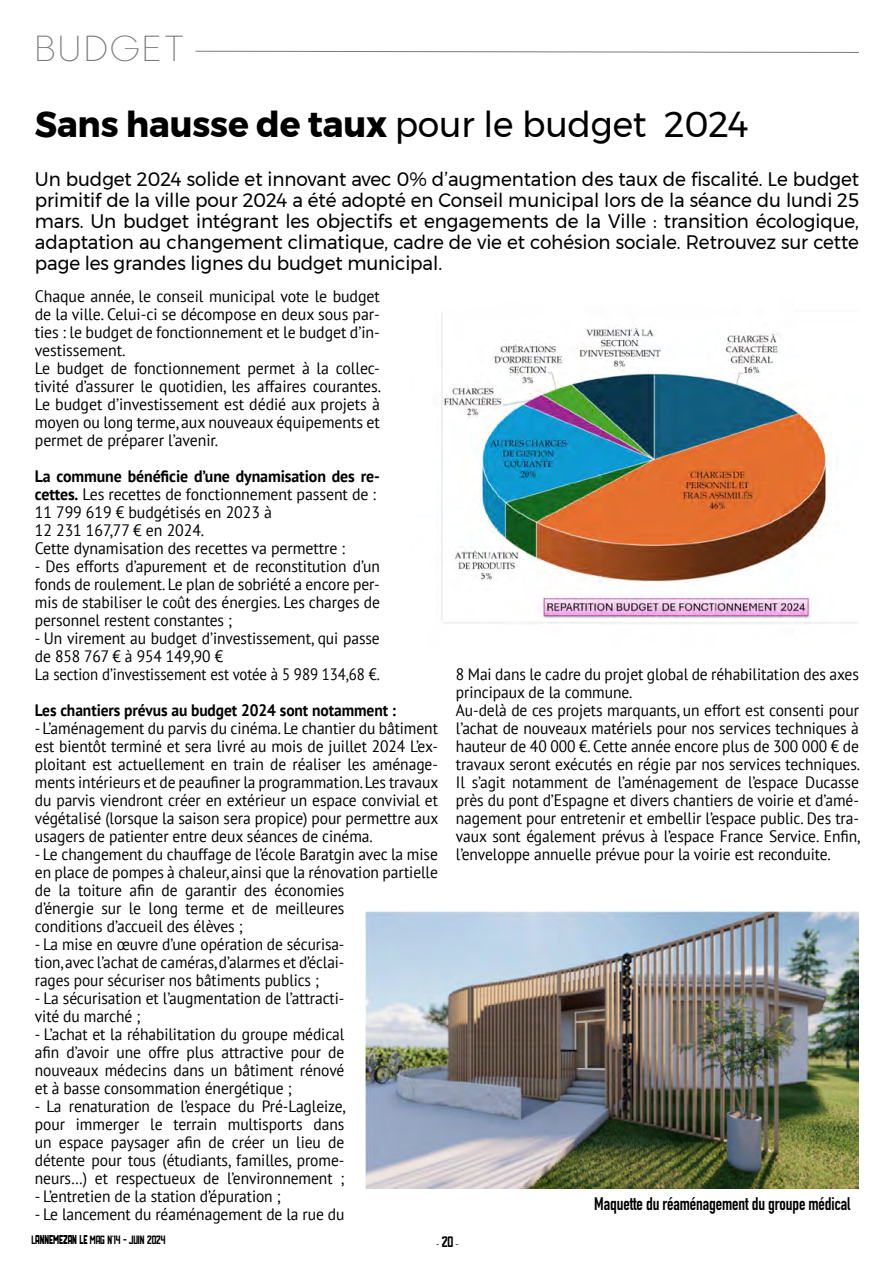
<style>
.page{position:relative;width:893px;height:1263px;background:#fff}
.page>*{position:absolute;margin:0;border:0;box-sizing:border-box;transform-origin:0 0}
.t1{font:700 36px "Gontserrat";letter-spacing:-.005em;color:#000;scale:.96 1}
.t2{font:100 36px "Morn";letter-spacing:.025em;color:#797979;scale:1.04 1}
.t3{font:19.5px/21px "Gontserrat";letter-spacing:-.005em;color:#000;text-align:justify;scale:.94 1}
.t4{font:700 18px "DIN Condensed";letter-spacing:-.005em;color:#000;scale:.96 1}
.t5{font:16.5px/18px "PT Sans";letter-spacing:-.005em;color:#000;text-align:justify;scale:.94 1}
.t6{font:16.5px/18px "PT Sans";letter-spacing:-.005em;color:#000;scale:.96 1}
.t7{font:16.5px/18px "PT Sans";letter-spacing:-.005em;color:#000;text-align:justify;scale:.93 1}
.t8{font:700 16.5px "PT Sans";letter-spacing:-.005em;color:#000;scale:.94 1}
.t9{font:12px "Hal Hal";letter-spacing:-.01em;color:#000;scale:.96 1}
.t10{font:9.75px "Avenir";color:#000;scale:.96 1}
.s1{font-weight:400}
.s2{font-weight:700}
.s3{font-family:"Hal Hal";font-size:15px}
</style>
<div class="page">
<svg style="left:195px;top:51px;width:664px;height:2px"></svg>
<img style="left:441px;top:313px;width:418px;height:311px">
<img style="left:366px;top:912px;width:493px;height:277px">
<h1 class="t2" style="left:34px;top:27px;width:144px">BUDGET</h1>
<h1 class="t1" style="left:35px;top:95px;width:745px">Sans hausse de taux <span class="s1">pour le budget 2024</span></h1>
<p class="t3" style="left:35px;top:168px;width:878px">Un budget 2024 solide et innovant avec 0% d’augmentation des taux de fiscalité. Le budget primitif de la ville pour 2024 a été adopté en Conseil municipal lors de la séance du lundi 25 mars. Un budget intégrant les objectifs et engagements de la Ville : transition écologique, adaptation au changement climatique, cadre de vie et cohésion sociale. Retrouvez sur cette page les grandes lignes du budget municipal.</p>
<p class="t6" style="left:35px;top:287px;width:362px">Chaque année, le conseil municipal vote le budget de la ville. Celui-ci se décompose en deux sous par&shy;ties : le budget de fonctionnement et le budget d’in&shy;vestissement.<br>Le budget de fonctionnement permet à la collec&shy;tivité d’assurer le quotidien, les affaires courantes.<br>Le budget d’investissement est dédié aux projets à moyen ou long terme, aux nouveaux équipements et permet de préparer l’avenir.</p>
<p class="t6" style="left:35px;top:467px;width:361px"><span class="s2">La commune bénéficie d’une dynamisation des re&shy;cettes.</span> Les recettes de fonctionnement passent de :<br>11 799 619 € budgétisés en 2023 à<br>12 231 167,77 € en 2024.<br>Cette dynamisation des recettes va permettre :</p>
<p class="t5" style="left:35px;top:557px;width:369px">- Des efforts d’apurement et de reconstitution d’un fonds de roulement. Le plan de sobriété a encore per&shy;mis de stabiliser le coût des énergies. Les charges de personnel restent constantes ;</p>
<p class="t5" style="left:35px;top:629px;width:369px;text-align:left">- Un virement au budget d’investissement, qui passe de 858 767 € à 954 149,90 €<br>La section d’investissement est votée à 5 989 134,68 €.</p>
<p class="t8" style="left:35px;top:699px;width:386px">Les chantiers prévus au budget 2024 sont notamment :</p>
<p class="t5" style="left:35px;top:719px;width:431px">- L’aménagement du parvis du cinéma. Le chantier du bâtiment est bientôt terminé et sera livré au mois de juillet 2024 L’ex&shy;ploitant est actuellement en train de réaliser les aménage&shy;ments intérieurs et de peaufiner la programmation. Les travaux du parvis viendront créer en extérieur un espace convivial et végétalisé (lorsque la saison sera propice) pour permettre aux usagers de patienter entre deux séances de cinéma.</p>
<p class="t5" style="left:35px;top:845px;width:430px;text-align:left">- Le changement du chauffage de l’école Baratgin avec la mise en place de pompes à chaleur, ainsi que la rénovation partielle de la toiture afin de garantir des économies<br>d’énergie sur le long terme et de meilleures<br>conditions d’accueil des élèves ;</p>
<p class="t7" style="left:35px;top:935px;width:334px">- La mise en œuvre d’une opération de sécurisa&shy;tion, avec l’achat de caméras, d’alarmes et d’éclai&shy;rages pour sécuriser nos bâtiments publics ;</p>
<p class="t5" style="left:35px;top:989px;width:331px">- La sécurisation et l’augmentation de l’attracti&shy;vité du marché ;</p>
<p class="t5" style="left:35px;top:1025px;width:331px">- L’achat et la réhabilitation du groupe médical afin d’avoir une offre plus attractive pour de nouveaux médecins dans un bâtiment rénové et à basse consommation énergétique ;</p>
<p class="t5" style="left:35px;top:1097px;width:332px">- La renaturation de l’espace du Pré-Lagleize, pour immerger le terrain multisports dans un espace paysager afin de créer un lieu de détente pour tous (étudiants, familles, prome&shy;neurs…) et respectueux de l’environnement ;</p>
<p class="t5" style="left:35px;top:1187px;width:263px">- L’entretien de la station d’épuration ;</p>
<p class="t5" style="left:35px;top:1205px;width:331px">- Le lancement du réaménagement de la rue du</p>
<p class="t5" style="left:456px;top:665px;width:432px;text-align:left">8 Mai dans le cadre du projet global de réhabilitation des axes principaux de la commune.<br>Au-delà de ces projets marquants, un effort est consenti pour l’achat de nouveaux matériels pour nos services techniques à hauteur de 40 000 €. Cette année encore plus de 300 000 € de travaux seront exécutés en régie par nos services techniques.<br>Il s’agit notamment de l’aménagement de l’espace Ducasse près du pont d’Espagne et divers chantiers de voirie et d’amé&shy;nagement pour entretenir et embellir l’espace public. Des tra&shy;vaux sont également prévus à l’espace France Service. Enfin, l’enveloppe annuelle prévue pour la voirie est reconduite.</p>
<p class="t4" style="left:594px;top:1191px;width:268px">Maquette du réaménagement du groupe médical</p>
<p class="t9" style="left:31px;top:1234px;width:141px">LANNEMEZAN LE MAG N°14 - JUIN 2024</p>
<p class="t10" style="left:436px;top:1237px;width:25px">- <span class="s3">20</span> -</p>
</div>
